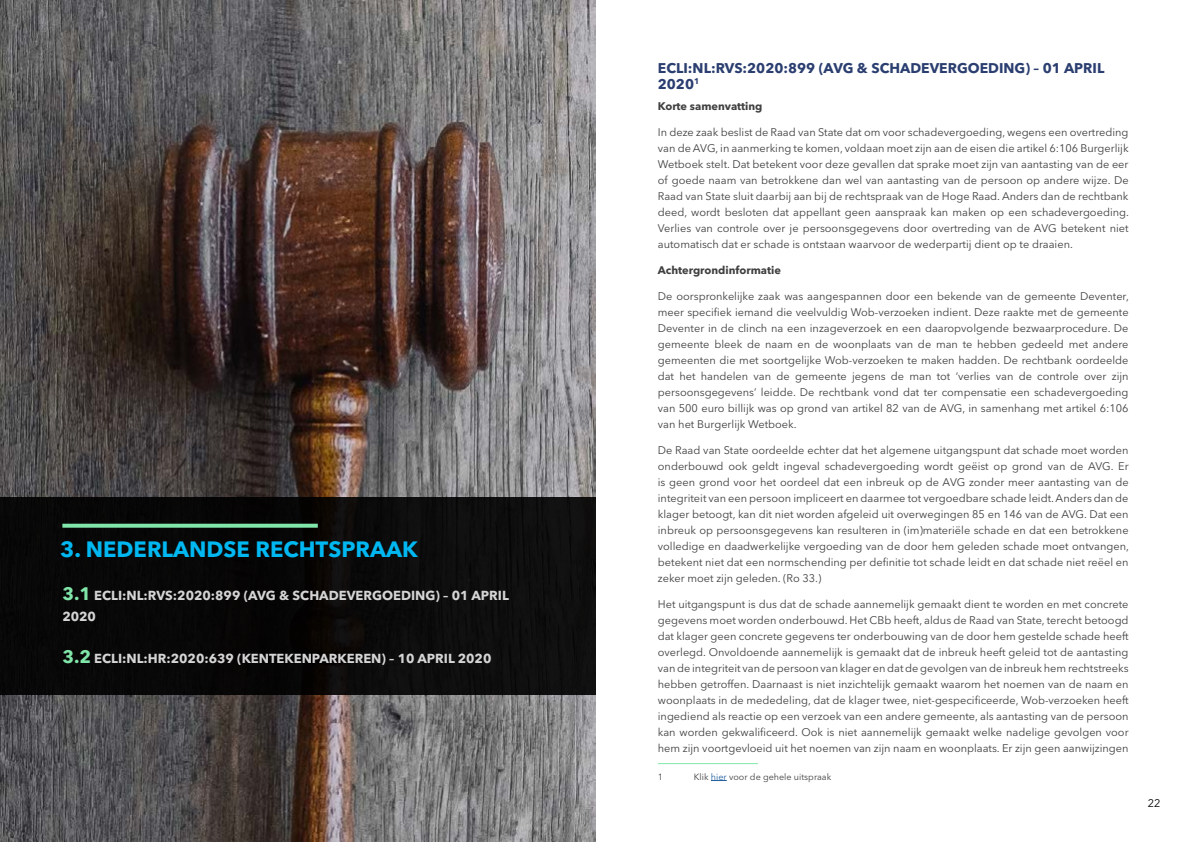
<style>
.page{position:relative;width:1191px;height:842px;background:#fff}
.page>*{position:absolute;margin:0;border:0;box-sizing:border-box;transform-origin:0 0}
.t1{font:700 22px "Avenir Next LT Pro";color:#00b8f1}
.t2{font:700 14px/16px "Avenir Next LT Pro";color:#2b3e70}
.t3{font:700 13px/21px "Avenir Next LT Pro";color:#d5d5d5}
.t4{font:11px/16px "Avenir Next LT Pro";color:#404040;text-align:justify}
.t5{font:700 11px "Avenir Next LT Pro";color:#404040}
.t6{font:11px "Avenir Next LT Pro";color:#000}
.t7{font:9px "Avenir Next LT Pro";color:#404040}
.s1{font-size:18px;color:#81e6a9}
.s2{color:#215e9e}
</style>
<div class="page">
<img style="left:0;top:0;width:595px;height:842px">
<div style="left:0;top:497px;width:595px;height:198px;background:#090909"></div>
<svg style="left:62px;top:524px;width:256px;height:4px"></svg>
<hr style="left:658px;top:763px;width:100px;height:1px;background:#81e6a9">
<svg style="left:711px;top:780px;width:16px;height:1px"></svg>
<h1 class="t1" style="left:60px;top:536px;width:359px">3. NEDERLANDSE RECHTSPRAAK</h1>
<p class="t3" style="left:62px;top:584px;width:448px"><span class="s1">3.1</span> ECLI:NL:RVS:2020:899 (AVG &amp; SCHADEVERGOEDING) – 01 APRIL<br>2020</p>
<p class="t3" style="left:62px;top:647px;width:430px"><span class="s1">3.2</span> ECLI:NL:HR:2020:639 (KENTEKENPARKEREN) – 10 APRIL 2020</p>
<p class="t2" style="left:658px;top:60px;width:448px">ECLI:NL:RVS:2020:899 (AVG &amp; SCHADEVERGOEDING) – 01 APRIL<br>2020<sup>1</sup></p>
<p class="t5" style="left:658px;top:99px;width:106px">Korte samenvatting</p>
<p class="t4" style="left:658px;top:124px;width:472px">In deze zaak beslist de Raad van State dat om voor schadevergoeding, wegens een overtreding van de AVG, in aanmerking te komen, voldaan moet zijn aan de eisen die artikel 6:106 Burgerlijk Wetboek stelt. Dat betekent voor deze gevallen dat sprake moet zijn van aantasting van de eer of goede naam van betrokkene dan wel van aantasting van de persoon op andere wijze. De Raad van State sluit daarbij aan bij de rechtspraak van de Hoge Raad. Anders dan de rechtbank deed, wordt besloten dat appellant geen aanspraak kan maken op een schadevergoeding.<br>Verlies van controle over je persoonsgegevens door overtreding van de AVG betekent niet automatisch dat er schade is ontstaan waarvoor de wederpartij dient op te draaien.</p>
<p class="t5" style="left:658px;top:263px;width:125px">Achtergrondinformatie</p>
<p class="t4" style="left:658px;top:288px;width:472px">De oorspronkelijke zaak was aangespannen door een bekende van de gemeente Deventer, meer specifiek iemand die veelvuldig Wob-verzoeken indient. Deze raakte met de gemeente Deventer in de clinch na een inzageverzoek en een daaropvolgende bezwaarprocedure. De gemeente bleek de naam en de woonplaats van de man te hebben gedeeld met andere gemeenten die met soortgelijke Wob-verzoeken te maken hadden. De rechtbank oordeelde dat het handelen van de gemeente jegens de man tot ‘verlies van de controle over zijn persoonsgegevens’ leidde. De rechtbank vond dat ter compensatie een schadevergoeding van 500 euro billijk was op grond van artikel 82 van de AVG, in samenhang met artikel 6:106 van het Burgerlijk Wetboek.</p>
<p class="t4" style="left:658px;top:442px;width:472px">De Raad van State oordeelde echter dat het algemene uitgangspunt dat schade moet worden onderbouwd ook geldt ingeval schadevergoeding wordt geëist op grond van de AVG. Er is geen grond voor het oordeel dat een inbreuk op de AVG zonder meer aantasting van de integriteit van een persoon impliceert en daarmee tot vergoedbare schade leidt. Anders dan de klager betoogt, kan dit niet worden afgeleid uit overwegingen 85 en 146 van de AVG. Dat een inbreuk op persoonsgegevens kan resulteren in (im)materiële schade en dat een betrokkene volledige en daadwerkelijke vergoeding van de door hem geleden schade moet ontvangen, betekent niet dat een normschending per definitie tot schade leidt en dat schade niet reëel en zeker moet zijn geleden. (Ro 33.)</p>
<p class="t4" style="left:658px;top:596px;width:472px">Het uitgangspunt is dus dat de schade aannemelijk gemaakt dient te worden en met concrete gegevens moet worden onderbouwd. Het CBb heeft, aldus de Raad van State, terecht betoogd dat klager geen concrete gegevens ter onderbouwing van de door hem gestelde schade heeft overlegd. Onvoldoende aannemelijk is gemaakt dat de inbreuk heeft geleid tot de aantasting van de integriteit van de persoon van klager en dat de gevolgen van de inbreuk hem rechtstreeks hebben getroffen. Daarnaast is niet inzichtelijk gemaakt waarom het noemen van de naam en woonplaats in de mededeling, dat de klager twee, niet-gespecificeerde, Wob-verzoeken heeft ingediend als reactie op een verzoek van een andere gemeente, als aantasting van de persoon kan worden gekwalificeerd. Ook is niet aannemelijk gemaakt welke nadelige gevolgen voor hem zijn voortgevloeid uit het noemen van zijn naam en woonplaats. Er zijn geen aanwijzingen</p>
<p class="t7" style="left:658px;top:771px;width:7px">1</p>
<p class="t7" style="left:694px;top:771px;width:139px">Klik <span class="s2">hier</span> voor de gehele uitspraak</p>
<p class="t6" style="left:1147px;top:797px;width:14px">22</p>
</div>
